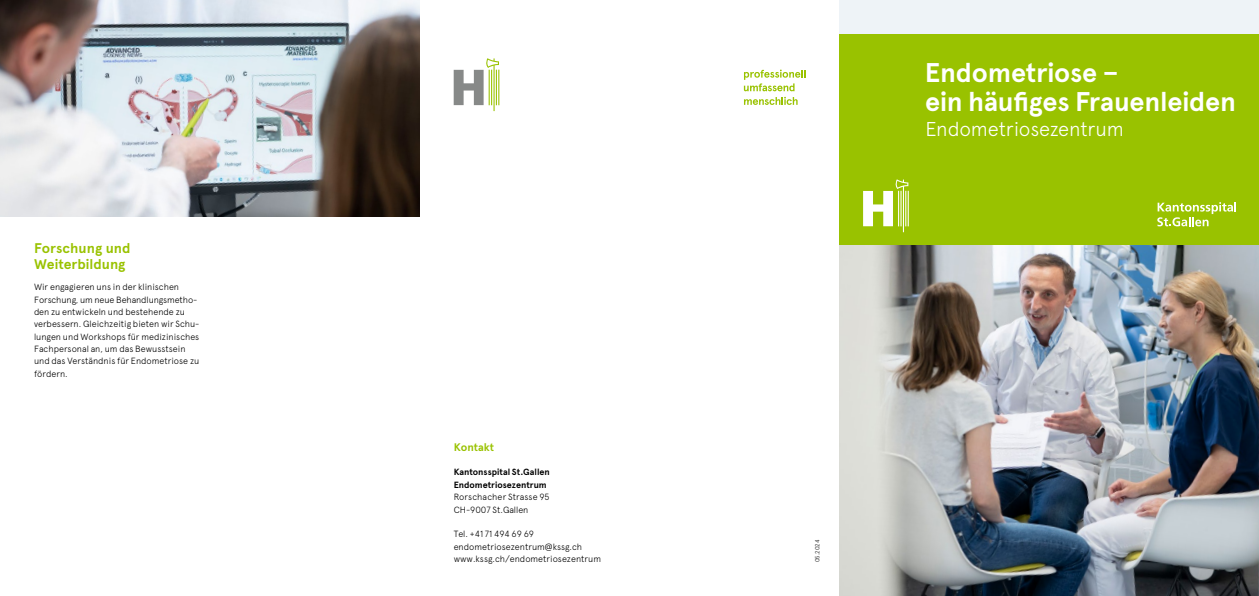
<style>
.page{position:relative;width:1259px;height:596px;background:#fff}
.page>*{position:absolute;margin:0;border:0;box-sizing:border-box;transform-origin:0 0}
.t1{font:700 27px/29px "Apercu";letter-spacing:-.005em;color:#fff}
.t2{font:300 20px "Apercu";letter-spacing:-.01em;color:#fff}
.t3{font:700 14px/16px "Apercu";color:#99c200}
.t4{font:700 11px "Apercu";color:#99c200}
.t5{font:300 9px/12.3px "Apercu";color:#000}
.t6{font:700 9px/12.3px "Apercu";color:#000}
.t7{font:300 6px "Apercu";color:#000}
</style>
<div class="page">
<div style="left:839px;top:0;width:420px;height:34px;background:#eef3f7"></div>
<img style="left:839px;top:244px;width:420px;height:351px">
<svg style="left:454px;top:58px;width:45px;height:53px"></svg>
<div style="left:839px;top:34px;width:420px;height:210px;background:#99c200"></div>
<svg style="left:744px;top:69px;width:61px;height:22px"></svg>
<svg style="left:744px;top:97px;width:53px;height:8px"></svg>
<img style="left:0;top:0;width:420px;height:216px">
<svg style="left:863px;top:179px;width:45px;height:53px"></svg>
<svg style="left:1157px;top:202px;width:79px;height:24px"></svg>
<h3 class="t3" style="left:34px;top:240px;width:98px">Forschung und<br>Weiterbildung</h3>
<p class="t5" style="left:34px;top:281px;width:167px">Wir engagieren uns in der klinischen Forschung, um neue Behandlungsmetho&shy;den zu entwickeln und bestehende zu verbessern. Gleichzeitig bieten wir Schu&shy;lungen und Workshops für medizinisches Fachpersonal an, um das Bewusstsein und das Verständnis für Endometriose zu fördern.</p>
<p class="t4" style="left:454px;top:440px;width:42px">Kontakt</p>
<p class="t6" style="left:454px;top:466px;width:98px">Kantonsspital St.Gallen<br>Endometriosezentrum</p>
<p class="t5" style="left:454px;top:490px;width:97px">Rorschacher Strasse 95<br>CH-9007 St.Gallen</p>
<p class="t5" style="left:454px;top:527px;width:149px">Tel. +41 71 494 69 69 endometriosezentrum@kssg.ch www.kssg.ch/endometriosezentrum</p>
<h1 class="t1" style="left:925px;top:58px;width:312px">Endometriose –<br>ein häufiges Frauenleiden</h1>
<h2 class="t2" style="left:925px;top:117px;width:200px">Endometriosezentrum</h2>
<p class="t7" style="left:814px;top:562px;width:24px;rotate:-90deg">05.2024</p>
</div>
